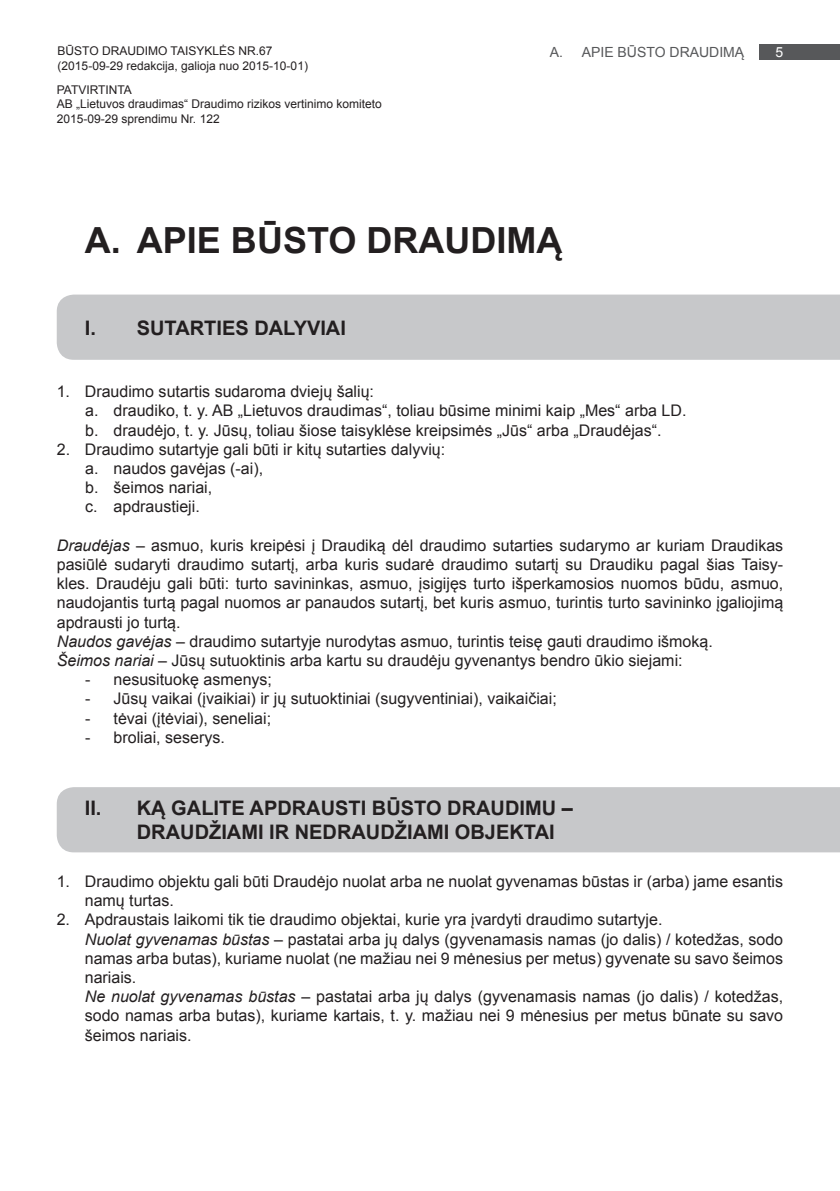
<style>
.page{position:relative;width:840px;height:1191px;background:#fff}
.page>*{position:absolute;margin:0;border:0;box-sizing:border-box;transform-origin:0 0}
.t1{font:700 36px "Arial";color:#231f20}
.t2{font:700 20px "Arial";color:#231f20}
.t3{font:16px/19.2px "Arial";color:#231f20}
.t4{font:14px "Arial";color:#57585a}
.t5{font:14px "Arial";color:#fff}
.t6{font:12px/14.4px "Arial";color:#231f20}
.s1{font-style:italic}
</style>
<div class="page">
<div style="left:759px;top:44px;width:80px;height:16px;background:#57585a"></div>
<div style="left:57px;top:294px;width:782px;height:66px;background:#c7c8ca"></div>
<div style="left:57px;top:787px;width:782px;height:65px;background:#c7c8ca"></div>
<p class="t6" style="left:58px;top:44px;width:252px">Būsto draudimo taisyklės Nr.67 (2015-09-29 redakcija, galioja nuo 2015-10-01)</p>
<p class="t6" style="left:57px;top:82px;width:326px;text-indent:52px">NTA<br>AB „Lietuvos draudimas“ Draudimo rizikos vertinimo komiteto<br>2015-09-29 sprendimu Nr. 122</p>
<p class="t6" style="left:57px;top:82px;width:36px">PATVIRTI</p>
<p class="t4" style="left:549px;top:43px;width:88px">A. API E BŪSTO</p>
<p class="t4" style="left:669px;top:43px;width:11px">DRAUDIM</p>
<p class="t4" style="left:734px;top:43px;width:11px">Ą</p>
<p class="t5" style="left:775px;top:43px;width:9px">5</p>
<h1 class="t1" style="left:85px;top:216px;width:479px">A. APIE BŪSTO DRAUDIMĄ</h1>
<p class="t2" style="left:85px;top:314px;width:78px">I. SUTARTIESDALYVIAI</p>
<p class="t3" style="left:85px;top:382px;width:602px;text-indent:-28px">1. Draudimo sutartis sudaroma dviejų šalių:<br>a. draudiko, t. y. AB „Lietuvos draudimas“, toliau būsime minimi kaip „Mes“ arba LD . b. draudėjo, t. y. Jūsų, toliau šiose taisyklėse kreipsimės „Jūs“ arba „Draudėjas“.</p>
<p class="t3" style="left:85px;top:440px;width:361px;text-indent:-28px">2. Draudimo sutartyje gali būti ir kitų sutarties dalyvių: a. naudos gavėjas (-ai),<br>b. šeimos nariai,<br>c. apdraustieji.</p>
<p class="t3" style="left:57px;top:536px;width:727px"><span class="s1">Draudėjas</span> – asmuo, kuris kreipėsi į Draudiką dėl draudimo sutarties sudarymo ar kuriam Draudikas pasiūlė sudaryti draudimo sutartį, arba kuris sudarė draudimo sutartį su Draudiku pagal šias Taisy&shy;kles. Draudėju gali būti: turto savininkas, asmuo, įsigijęs turto išperkamosios nuomos būdu, asmuo, naudojantis turtą pagal nuomos ar panaudos sutartį, bet kuris asmuo, turintis turto savininko įgaliojimą apdrausti jo turtą.<br><span class="s1">Naudos gavėjas</span> – draudimo sutartyje nurodytas asmuo, turintis teisę gauti draudimo išmoką.<br><span class="s1">Šeimos nariai</span> – Jūsų sutuoktinis arba kartu su draudėju gyvenantys bendro ūkio siejami:</p>
<p class="t3" style="left:85px;top:670px;width:188px">- nesusituokę asmenys;</p>
<p class="t3" style="left:85px;top:689px;width:473px">- Jūsų vaikai (įvaikiai) ir jų sutuoktiniai (sugyventiniai), vaikaičiai;</p>
<p class="t3" style="left:85px;top:708px;width:187px">- tėvai (įtėviai), seneliai;</p>
<p class="t3" style="left:85px;top:728px;width:141px">- broliai, seserys.</p>
<p class="t2" style="left:85px;top:794px;width:115px">II. KĄ GALITEAPDRAUSTIBŪSTODRAUDIMU</p>
<p class="t2" style="left:561px;top:794px;width:13px">–</p>
<p class="t2" style="left:137px;top:818px;width:15px">DRAUD</p>
<p class="t2" style="left:209px;top:818px;width:22px">ŽIAMIIR</p>
<p class="t2" style="left:294px;top:818px;width:30px">NEDRAUD</p>
<p class="t2" style="left:394px;top:818px;width:24px">ŽIAMIOB</p>
<p class="t2" style="left:484px;top:818px;width:24px">JEKTAI</p>
<p class="t3" style="left:85px;top:872px;width:699px;text-indent:-28px">1. Draudimo objektu gali būti Draudėjo nuolat arba ne nuolat gyvenamas būstas ir (arba) jame esantis namų turtas.</p>
<p class="t3" style="left:85px;top:910px;width:699px;text-indent:-28px">2. Apdraustais laikomi tik tie draudimo objektai, kurie yra įvardyti draudimo sutartyje.<br><span class="s1">Nuolat gyvenamas būstas</span> – pastatai arba jų dalys (gyvenamasis namas (jo dalis) / kotedžas, sodo namas arba butas), kuriame nuolat (ne mažiau nei 9 mėnesius per metus) gyvenate su savo šeimos nariais.<br><span class="s1">Ne nuolat gyvenamas būstas</span> – pastatai arba jų dalys (gyvenamasis namas (jo dalis) / kotedžas, sodo namas arba butas), kuriame kartais, t. y. mažiau nei 9 mėnesius per metus būnate su savo šeimos nariais.</p>
</div>
